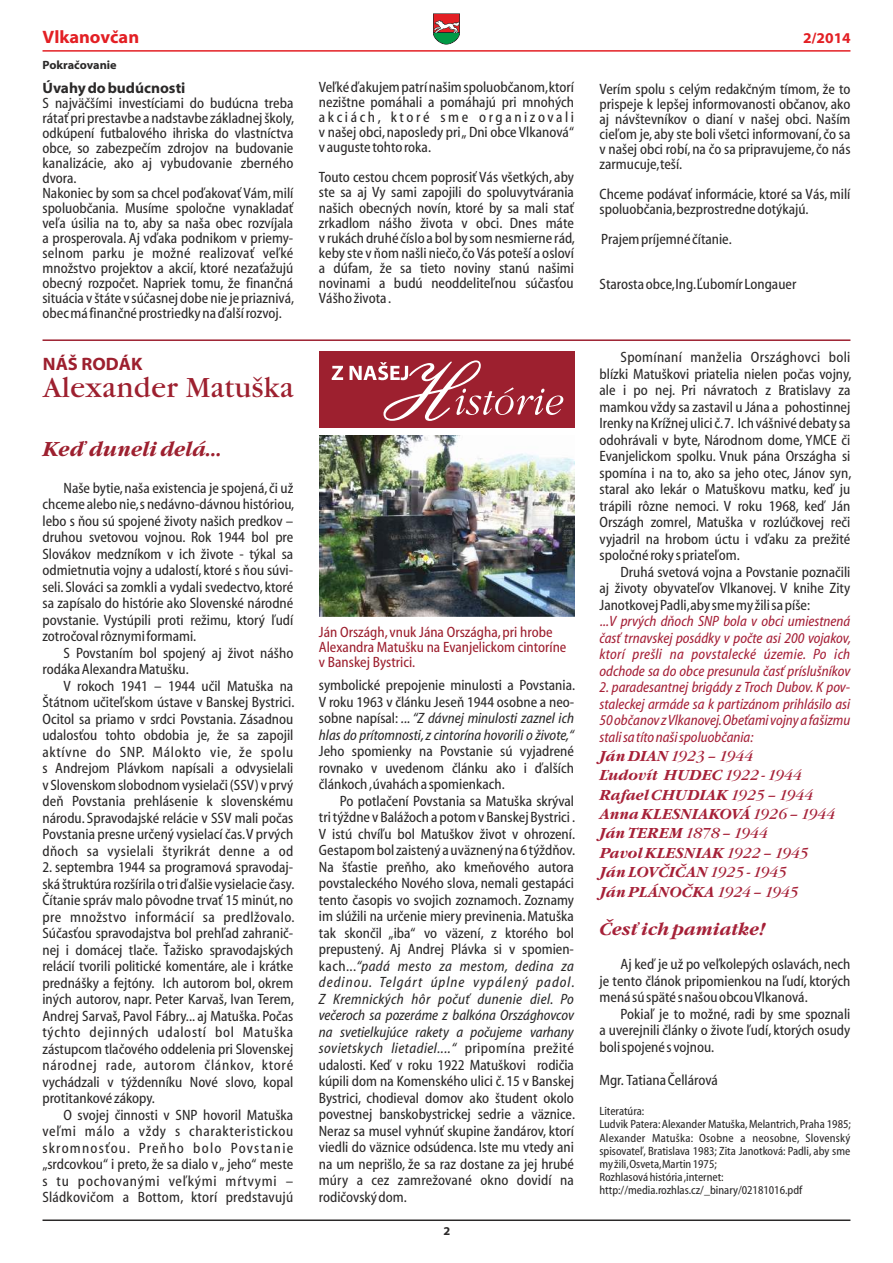
<style>
.page{position:relative;width:893px;height:1263px;background:#fff}
.page>*{position:absolute;margin:0;border:0;box-sizing:border-box;transform-origin:0 0}
.t1{font:28.35px "Garamond Itc TEE";color:#9d202f}
.t2{font:italic 700 21px "Garamond Itc TEE";color:#9d202f}
.t3{font:italic 700 18px "Garamond Itc TEE";color:#a62138}
.t4{font:700 18px "Myriad Web Pro";color:#e31f24}
.t5{font:700 18px "Myriad Web Pro";color:#9d202f}
.t6{font:condensed 15px/16.5px "Myriad Web Pro";color:#2b2929;text-align:justify}
.t7{font:italic condensed 15px/16.5px "Myriad Web Pro";color:#a62138;text-align:justify}
.t8{font:italic 700 15px/19.4px "Garamond Itc TEE";color:#a62138}
.t9{font:condensed 15px/15px "Myriad Web Pro";color:#9d202f}
.t10{font:700 15px "Myriad Web Pro";color:#2b2929}
.t11{font:700 15px "Myriad Web Pro";color:#e31f24}
.t12{font:condensed 12px/13.2px "Myriad Web Pro";color:#2b2929}
.t13{font:700 12px "Myriad Web Pro";color:#2b2929}
.s1{font-style:italic}
.s2{font-weight:400}
</style>
<div class="page">
<hr style="left:43px;top:50px;width:807px;height:2px;background:#e31f24">
<hr style="left:43px;top:1219px;width:807px;height:2px;background:#2b2929">
<div style="left:319px;top:351px;width:255px;height:77px;background:#9d202f"></div>
<svg style="left:332px;top:360px;width:231px;height:61px"></svg>
<hr style="left:43px;top:339px;width:807px;height:2px;background:#9d202f">
<svg style="left:433px;top:13px;width:27px;height:32px"></svg>
<img style="left:319px;top:436px;width:255px;height:180px">
<p class="t4" style="left:43px;top:28px;width:98px">Vlkanovčan</p>
<p class="t11" style="left:803px;top:31px;width:49px">2/2014</p>
<p class="t13" style="left:43px;top:60px;width:76px">Pokračovanie</p>
<p class="t10" style="left:43px;top:81px;width:144px">Úvahy do budúcnosti</p>
<p class="t6" style="left:42px;top:96px;width:253px;line-height:15px;text-align:left">S najväčšími investíciami do budúcna treba rátať pri prestavbe a nadstavbe základnej školy, odkúpení futbalového ihriska do vlastníctva obce, so zabezpečím zdrojov na budovanie kanalizácie, ako aj vybudovanie zberného dvora.<br>Nakoniec by som sa chcel poďakovať Vám,milí spoluobčania. Musíme spoločne vynakladať veľa úsilia na to, aby sa naša obec rozvíjala a prosperovala. Aj vďaka podnikom v priemy&shy;selnom parku je možné realizovať veľké množstvo projektov a akcií, ktoré nezaťažujú obecný rozpočet. Napriek tomu, že finančná situácia v štáte v súčasnej dobe nie je priaznivá, obec má finančné prostriedky na ďalší rozvoj.</p>
<p class="t5" style="left:43px;top:356px;width:101px">NÁŠ RODÁK</p>
<h1 class="t1" style="left:43px;top:371px;width:252px">Alexander Matuška</h1>
<h2 class="t2" style="left:43px;top:436px;width:181px">Keď duneli delá...</h2>
<p class="t6" style="left:42px;top:480px;width:253px;text-indent:21px">Naše bytie,naša existencia je spojená,či už chceme alebo nie,s nedávno-dávnou históriou, lebo s ňou sú spojené životy našich predkov – druhou svetovou vojnou. Rok 1944 bol pre Slovákov medzníkom v ich živote - týkal sa odmietnutia vojny a udalostí, ktoré s ňou súvi&shy;seli. Slováci sa zomkli a vydali svedectvo, ktoré sa zapísalo do histórie ako Slovenské národné povstanie. Vystúpili proti režimu, ktorý ľudí zotročoval rôznymi formami.</p>
<p class="t6" style="left:42px;top:645px;width:252px;text-indent:21px">S Povstaním bol spojený aj život nášho rodáka Alexandra Matušku.</p>
<p class="t6" style="left:42px;top:678px;width:253px;text-indent:21px">V rokoch 1941 – 1944 učil Matuška na Štátnom učiteľskom ústave v Banskej Bystrici.<br>Ocitol sa priamo v srdci Povstania. Zásadnou udalosťou tohto obdobia je, že sa zapojil aktívne do SNP. Málokto vie, že spolu s Andrejom Plávkom napísali a odvysielali v Slovenskom slobodnom vysielači (SSV) v prvý deň Povstania prehlásenie k slovenskému národu. Spravodajské relácie v SSV mali počas Povstania presne určený vysielací čas.V prvých dňoch sa vysielali štyrikrát denne a od</p>
<p class="t6" style="left:42px;top:859px;width:253px">2. septembra 1944 sa programová spravodaj&shy;ská štruktúra rozšírila o tri ďalšie vysielacie časy.<br>Čítanie správ malo pôvodne trvať 15 minút,no pre množstvo informácií sa predlžovalo.<br>Súčasťou spravodajstva bol prehľad zahranič&shy;nej i domácej tlače. Ťažisko spravodajských relácií tvorili politické komentáre, ale i krátke prednášky a fejtóny. Ich autorom bol, okrem iných autorov, napr. Peter Karvaš, Ivan Terem, Andrej Sarvaš, Pavol Fábry... aj Matuška. Počas týchto dejinných udalostí bol Matuška zástupcom tlačového oddelenia pri Slovenskej národnej rade, autorom článkov, ktoré vychádzali v týždenníku Nové slovo, kopal protitankové zákopy.</p>
<p class="t6" style="left:42px;top:1107px;width:252px;text-indent:21px">O svojej činnosti v SNP hovoril Matuška veľmi málo a vždy s charakteristickou skromnosťou. Preňho bolo Povstanie „srdcovkou“ i preto,že sa dialo v „ jeho“ meste s tu pochovanými veľkými mŕtvymi – Sládkovičom a Bottom, ktorí predstavujú</p>
<p class="t6" style="left:319px;top:80px;width:257px;line-height:15px">Veľké ďakujem patrí našim spoluobčanom,ktorí nezištne pomáhali a pomáhajú pri mnohých akciách, ktoré sme organizovali v našej obci,naposledy pri „ Dni obce Vlkanová“ v auguste tohto roka.</p>
<p class="t6" style="left:319px;top:170px;width:258px;line-height:15px">Touto cestou chcem poprosiť Vás všetkých, aby ste sa aj Vy sami zapojili do spoluvytvárania našich obecných novín, ktoré by sa mali stať zrkadlom nášho života v obci. Dnes máte v rukách druhé číslo a bol by som nesmierne rád, keby ste v ňom našli niečo,čo Vás poteší a osloví a dúfam, že sa tieto noviny stanú našimi novinami a budú neoddeliteľnou súčasťou Vášho života .</p>
<p class="t9" style="left:319px;top:625px;width:249px">Ján Országh, vnuk Jána Országha, pri hrobe<br>Alexandra Matušku na Evanjelickom cintoríne v Banskej Bystrici.</p>
<p class="t6" style="left:319px;top:677px;width:258px">symbolické prepojenie minulosti a Povstania.<br>V roku 1963 v článku Jeseň 1944 osobne a neo&shy;sobne napísal: <span class="s1">...“Z dávnej minulosti zaznel ich hlas do prítomnosti,z cintorína hovorili o živote,“</span></p>
<p class="t6" style="left:319px;top:743px;width:257px">Jeho spomienky na Povstanie sú vyjadrené rovnako v uvedenom článku ako i ďalších článkoch ,úvahách a spomienkach.</p>
<p class="t6" style="left:319px;top:793px;width:258px;text-indent:21px">Po potlačení Povstania sa Matuška skrýval tri týždne v Balážoch a potom v Banskej Bystrici .<br>V istú chvíľu bol Matuškov život v ohrození.<br>Gestapom bol zaistený a uväznený na 6 týždňov.<br>Na šťastie preňho, ako kmeňového autora povstaleckého Nového slova, nemali gestapáci tento časopis vo svojich zoznamoch. Zoznamy im slúžili na určenie miery previnenia.Matuška tak skončil „iba“ vo väzení, z ktorého bol prepustený. Aj Andrej Plávka si v spomien&shy;kach...<span class="s1">“padá mesto za mestom, dedina za dedinou. Telgárt úplne vypálený padol.<br>Z Kremnických hôr počuť dunenie diel. Po večeroch sa pozeráme z balkóna Országhovcov na svetielkujúce rakety a počujeme varhany sovietskych lietadiel....“</span> pripomína prežité udalosti. Keď v roku 1922 Matuškovi rodičia kúpili dom na Komenského ulici č. 15 v Banskej Bystrici, chodieval domov ako študent okolo povestnej banskobystrickej sedrie a väznice.<br>Neraz sa musel vyhnúť skupine žandárov, ktorí viedli do väznice odsúdenca. Iste mu vtedy ani na um neprišlo, že sa raz dostane za jej hrubé múry a cez zamrežované okno dovidí na rodičovský dom.</p>
<p class="t13" style="left:443px;top:1225px;width:8px">2</p>
<p class="t6" style="left:600px;top:82px;width:252px;line-height:15px">Verím spolu s celým redakčným tímom, že to prispeje k lepšej informovanosti občanov, ako aj návštevníkov o dianí v našej obci. Naším cieľom je, aby ste boli všetci informovaní,čo sa v našej obci robí, na čo sa pripravujeme, čo nás zarmucuje,teší.</p>
<p class="t6" style="left:600px;top:187px;width:252px;line-height:15px">Chceme podávať informácie, ktoré sa Vás, milí spoluobčania,bezprostredne dotýkajú.</p>
<p class="t6" style="left:601px;top:231px;width:132px">Prajem príjemné čítanie.</p>
<p class="t6" style="left:600px;top:276px;width:198px">Starosta obce,Ing.Ľubomír Longauer</p>
<p class="t6" style="left:599px;top:349px;width:253px;text-indent:21px">Spomínaní manželia Országhovci boli blízki Matuškovi priatelia nielen počas vojny, ale i po nej. Pri návratoch z Bratislavy za mamkou vždy sa zastavil u Jána a pohostinnej Irenky na Krížnej ulici č.7. Ich vášnivé debaty sa odohrávali v byte, Národnom dome, YMCE či Evanjelickom spolku. Vnuk pána Országha si spomína i na to, ako sa jeho otec, Jánov syn, staral ako lekár o Matuškovu matku, keď ju trápili rôzne nemoci. V roku 1968, keď Ján Országh zomrel, Matuška v rozlúčkovej reči vyjadril na hrobom úctu i vďaku za prežité spoločné roky s priateľom.</p>
<p class="t6" style="left:599px;top:564px;width:252px;text-indent:21px">Druhá svetová vojna a Povstanie poznačili aj životy obyvateľov Vlkanovej. V knihe Zity Janotkovej Padli,aby sme my žili sa píše:</p>
<p class="t7" style="left:599px;top:613px;width:253px">...V prvých dňoch SNP bola v obci umiestnená časť trnavskej posádky v počte asi 200 vojakov, ktorí prešli na povstalecké územie. Po ich odchode sa do obce presunula časť príslušníkov</p>
<p class="t7" style="left:599px;top:679px;width:252px">2. paradesantnej brigády z Troch Dubov. K pov&shy;staleckej armáde sa k partizánom prihlásilo asi 50 občanov z Vlkanovej.Obeťami vojny a fašizmu stali sa títo naši spoluobčania:</p>
<p class="t8" style="left:599px;top:746px;width:237px">Ján DIAN<span class="s2">1923 – 1944<br></span>Ľudovít HUDEC <span class="s2">1922 - 1944<br></span>Rafael CHUDIAK<span class="s2">1925 – 1944<br></span>Anna KLESNIAKOVÁ<span class="s2">1926 – 1944<br></span>Ján TEREM<span class="s2">1878 – 1944<br></span>Pavol KLESNIAK<span class="s2">1922 – 1945<br></span>Ján LOVČIČAN<span class="s2">1925 - 1945<br></span>Ján PLÁNOČKA<span class="s2">1924 – 1945</span></p>
<p class="t3" style="left:599px;top:919px;width:168px">Česť ich pamiatke!</p>
<p class="t6" style="left:599px;top:956px;width:252px;text-indent:21px">Aj keď je už po veľkolepých oslavách,nech je tento článok pripomienkou na ľudí, ktorých mená sú späté s našou obcou Vlkanová.</p>
<p class="t6" style="left:599px;top:1006px;width:252px;text-indent:21px">Pokiaľ je to možné, radi by sme spoznali a uverejnili články o živote ľudí, ktorých osudy boli spojené s vojnou.</p>
<p class="t6" style="left:599px;top:1072px;width:120px">Mgr. Tatiana Čellárová</p>
<p class="t12" style="left:599px;top:1105px;width:253px">Literatúra:<br>Ludvik Patera:Alexander Matuška,Melantrich,Praha 1985; Alexander Matuška: Osobne a neosobne, Slovenský spisovateľ, Bratislava 1983; Zita Janotková: Padli, aby sme my žili,Osveta,Martin 1975;<br>Rozhlasová história ,internet: http://media.rozhlas.cz/_binary/02181016.pdf</p>
</div>
